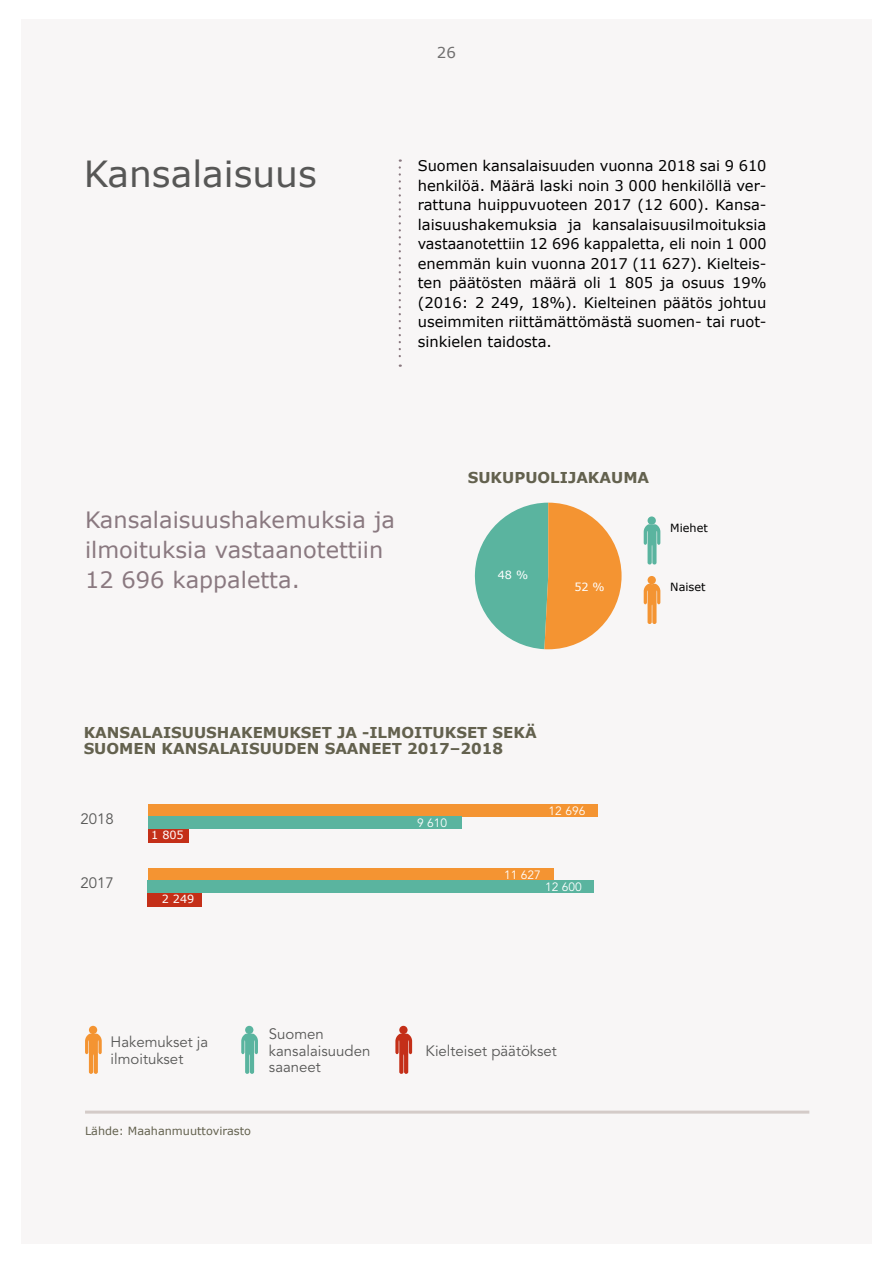
<style>
.page{position:relative;width:893px;height:1263px;background:#fff}
.page>*{position:absolute;margin:0;border:0;box-sizing:border-box;transform-origin:0 0}
.t1{font:36px "Verdana";color:#575756}
.t2{font:22.5px/30px "Verdana";color:#8a7980}
.t3{font:700 15px/16.5px "Verdana";color:#63614e}
.t4{font:15px/16.5px "Avenir LT Std";color:#575756}
.t5{font:15px "Verdana";color:#706f6f}
.t6{font:14.7px/19.5px "Verdana";color:#000;text-align:justify}
.t7{font:12px "Avenir LT Std";color:#fff}
.t8{font:11.25px "Verdana";color:#63614e}
.t9{font:11.25px "Verdana";color:#fff}
.t10{font:11.25px "Verdana";color:#000}
</style>
<div class="page">
<div style="left:22px;top:19px;width:850px;height:1224px;background:#f8f6f6"></div>
<svg style="left:399px;top:159px;width:2px;height:208px"></svg>
<div style="left:399px;top:1026px;width:9px;height:8px;background:#c42f18;border-radius:50%"></div>
<svg style="left:395px;top:1033px;width:17px;height:41px"></svg>
<div style="left:245px;top:1026px;width:8px;height:8px;background:#5ab49f;border-radius:50%"></div>
<svg style="left:241px;top:1033px;width:17px;height:41px"></svg>
<div style="left:89px;top:1026px;width:8px;height:8px;background:#f49432;border-radius:50%"></div>
<svg style="left:85px;top:1033px;width:17px;height:41px"></svg>
<hr style="left:85px;top:1110px;width:724px;height:3px;background:#d4cbc8">
<div style="left:148px;top:868px;width:405px;height:13px;background:#f49432"></div>
<div style="left:148px;top:880px;width:446px;height:13px;background:#5ab49f"></div>
<div style="left:148px;top:893px;width:54px;height:14px;background:#c42f18"></div>
<div style="left:648px;top:516px;width:8px;height:9px;background:#5ab49f;border-radius:50%"></div>
<svg style="left:644px;top:524px;width:16px;height:40px"></svg>
<div style="left:648px;top:576px;width:8px;height:8px;background:#f49432;border-radius:50%"></div>
<svg style="left:644px;top:584px;width:16px;height:40px"></svg>
<svg style="left:474px;top:503px;width:148px;height:146px"></svg>
<div style="left:148px;top:804px;width:449px;height:13px;background:#f49432"></div>
<div style="left:148px;top:816px;width:313px;height:13px;background:#5ab49f"></div>
<div style="left:148px;top:829px;width:40px;height:13px;background:#c42f18"></div>
<h1 class="t1" style="left:84px;top:151px;width:235px">Kansalaisuus</h1>
<p class="t5" style="left:437px;top:43px;width:21px">26</p>
<p class="t6" style="left:418px;top:156px;width:350px">Suomen kansalaisuuden vuonna 2018 sai 9 610 henkilöä. Määrä laski noin 3 000 henkilöllä ver&shy;rattuna huippuvuoteen 2017 (12 600). Kansa&shy;laisuushakemuksia ja kansalaisuusilmoituksia vastaanotettiin 12 696 kappaletta, eli noin 1 000 enemmän kuin vuonna 2017 (11 627). Kielteis&shy;ten päätösten määrä oli 1 805 ja osuus 19% (2016: 2 249, 18%). Kielteinen päätös johtuu useimmiten riittämättömästä suomen- tai ruot&shy;sinkielen taidosta.</p>
<h2 class="t2" style="left:85px;top:505px;width:312px">Kansalaisuushakemuksia ja ilmoituksia vastaanotettiin<br>12 696 kappaletta.</h2>
<p class="t3" style="left:468px;top:469px;width:183px">SUKUPUOLIJAKAUMA</p>
<p class="t9" style="left:498px;top:567px;width:32px">48 %</p>
<p class="t9" style="left:574px;top:580px;width:32px">52 %</p>
<p class="t10" style="left:670px;top:521px;width:39px">Miehet</p>
<p class="t10" style="left:670px;top:580px;width:37px">Naiset</p>
<p class="t3" style="left:84px;top:723px;width:454px">KANSALAISUUSHAKEMUKSET JA -ILMOITUKSET SEKÄ<br>SUOMEN KANSALAISUUDEN SAANEET 2017–2018</p>
<p class="t4" style="left:80px;top:811px;width:35px">2018</p>
<p class="t9" style="left:151px;top:828px;width:34px">1 805</p>
<p class="t7" style="left:417px;top:816px;width:32px">9 610</p>
<p class="t7" style="left:549px;top:804px;width:38px">12 696</p>
<p class="t4" style="left:80px;top:875px;width:35px">2017</p>
<p class="t9" style="left:162px;top:892px;width:34px">2 249</p>
<p class="t4" style="left:111px;top:1034px;width:99px">Hakemukset ja ilmoitukset</p>
<p class="t4" style="left:269px;top:1026px;width:103px">Suomen kansalaisuuden saaneet</p>
<p class="t8" style="left:85px;top:1124px;width:167px">Lähde: Maahanmuuttovirasto</p>
<p class="t7" style="left:504px;top:868px;width:38px">11 627</p>
<p class="t7" style="left:545px;top:880px;width:38px">12 600</p>
<p class="t4" style="left:426px;top:1042px;width:133px">Kielteiset päätökset</p>
</div>
